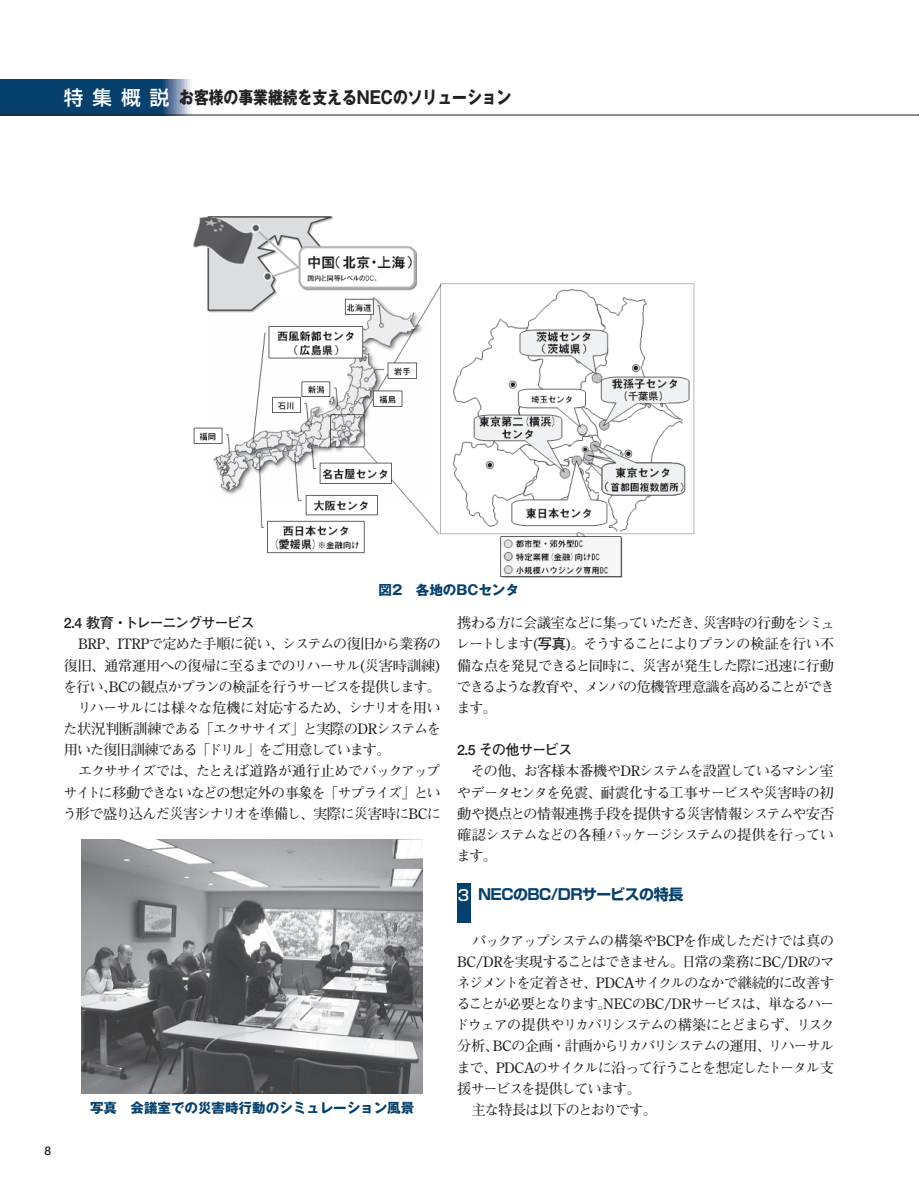
<style>
.page{position:relative;width:919px;height:1189px;background:#fff}
.page>*{position:absolute;margin:0;border:0;box-sizing:border-box;transform-origin:0 0}
.t1{font:700 17.4px "Gothic MB101";color:#231f20;scale:.85 1}
.t2{font:700 15px "Shin Go";letter-spacing:-.035em;color:#06406c}
.t3{font:500 15px "Shin Go";color:#fff}
.t4{font:700 14.25px/21.1px "Futo Min A101";letter-spacing:-.065em;color:#231f20}
.t5{font:700 14.25px "Futo Go B101";letter-spacing:-.09em;color:#231f20}
.t6{font:700 13.5px "Gothic MB101";color:#06406c}
.t7{font:700 12px "Futo Go B101";color:#231f20}
.t8{font:700 10.2px "Futo Go B101";color:#231f20}
.s1{font-family:"Shin Go";font-weight:500;font-size:19.5px;color:#fff}
.s2{font-family:"Futo Go B101"}
</style>
<div class="page">
<svg style="left:0;top:80px;width:390px;height:35px"></svg>
<hr style="left:0;top:115px;width:918px;height:1px;background:#231f20">
<div style="left:457px;top:882px;width:13px;height:40px;background:#06406c"></div>
<img style="left:194px;top:216px;width:500px;height:362px">
<div style="left:619px;top:391px;width:48px;height:11px;background:#f0f1f2"></div>
<img style="left:82px;top:839px;width:340px;height:254px">
<p class="t1" style="left:64px;top:91px;width:528px"><span class="s1">特集概説</span>お客様の事業継続を支えるNECのソリューション</p>
<p class="t8" style="left:617px;top:392px;width:53px">（千葉県）</p>
<p class="t7" style="left:45px;top:1145px;width:8px">8</p>
<p class="t6" style="left:378px;top:584px;width:142px">図2　各地のBCセンタ</p>
<p class="t5" style="left:64px;top:617px;width:192px">2.4 教育・トレーニングサービス</p>
<p class="t4" style="left:63px;top:635px;width:380px">　BRP、ITRPで定めた手順に従い、システムの復旧から業務の復旧、通常運用への復帰に至るまでのリハーサル(災害時訓練)を行い、BCの観点かプランの検証を行うサービスを提供します。　リハーサルには様々な危機に対応するため、シナリオを用いた状況判断訓練である「エクササイズ」と実際のDRシステムを用いた復旧訓練である「ドリル」をご用意しています。<br>　エクササイズでは、たとえば道路が通行止めでバックアップサイトに移動できないなどの想定外の事象を「サプライズ」という形で盛り込んだ災害シナリオを準備し、実際に災害時にBCに</p>
<p class="t6" style="left:90px;top:1103px;width:326px">写真　会議室での災害時行動のシミュレーション風景</p>
<p class="t4" style="left:456px;top:614px;width:380px;text-align:justify">携わる方に会議室などに集っていただき、災害時の行動をシミュレートします(<span class="s2">写真</span>)。そうすることによりプランの検証を行い不備な点を発見できると同時に、災害が発生した際に迅速に行動できるような教育や、メンバの危機管理意識を高めることができます。</p>
<p class="t5" style="left:457px;top:744px;width:117px">2.5 その他サービス</p>
<p class="t4" style="left:456px;top:762px;width:379px;text-align:justify">　その他、お客様本番機やDRシステムを設置しているマシン室やデータセンタを免震、耐震化する工事サービスや災害時の初動や拠点との情報連携手段を提供する災害情報システムや安否確認システムなどの各種パッケージシステムの提供を行っています。</p>
<p class="t2" style="left:478px;top:888px;width:207px">NECのBC/DRサービスの特長</p>
<p class="t4" style="left:455px;top:931px;width:381px">　バックアップシステムの構築やBCPを作成しただけでは真の<br>BC/DRを実現することはできません。日常の業務にBC/DRのマネジメントを定着させ、PDCAサイクルのなかで継続的に改善することが必要となります。NECのBC/DRサービスは、単なるハードウェアの提供やリカバリシステムの構築にとどまらず、リスク分析、BCの企画・計画からリカバリシステムの運用、リハーサルまで、PDCAのサイクルに沿って行うことを想定したトータル支援サービスを提供しています。<br>　主な特長は以下のとおりです。</p>
<p class="t3" style="left:458px;top:889px;width:13px">3</p>
</div>
